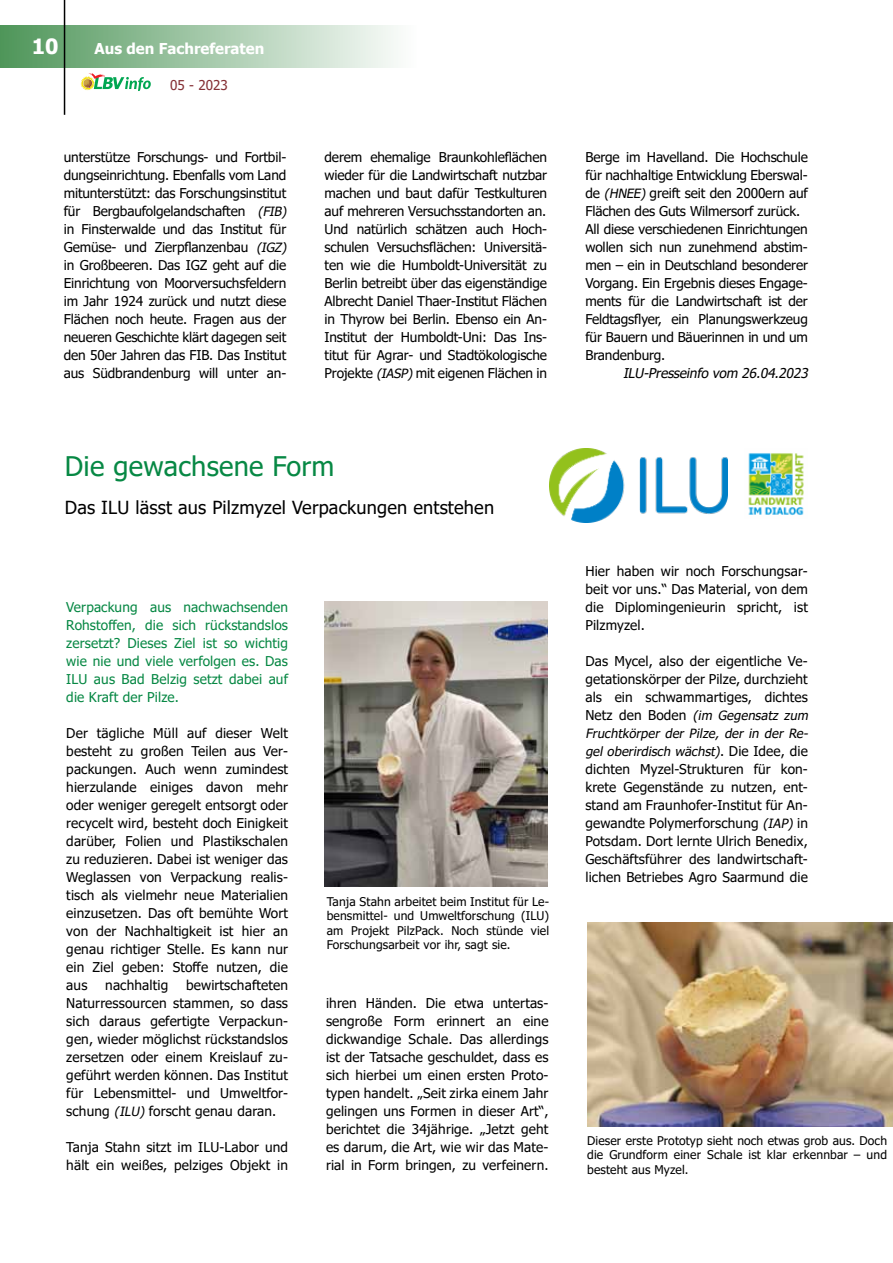
<style>
.page{position:relative;width:893px;height:1263px;background:#fff}
.page>*{position:absolute;margin:0;border:0;box-sizing:border-box;transform-origin:0 0}
.t1{font:27px "Tahoma";letter-spacing:.01em;color:#078844}
.t2{font:700 21px "Tahoma";color:#fff}
.t3{font:18px "Tahoma";letter-spacing:.01em;color:#000}
.t4{font:700 15px "Tahoma";color:#fff}
.t5{font:13.5px/18px "Tahoma";letter-spacing:-.01em;color:#000;text-align:justify}
.t6{font:13.5px/18px "Tahoma";letter-spacing:.01em;color:#078844;text-align:justify}
.t7{font:13.5px/18px "Tahoma";letter-spacing:.01em;color:#000}
.t8{font:italic 13.5px "Tahoma";color:#000}
.t9{font:13.5px "Tahoma";color:#853035}
.t10{font:italic 12.75px/18px "Tahoma";color:#000;text-align:justify}
.t11{font:12px/14.4px "Tahoma";letter-spacing:.01em;color:#000;text-align:justify}
.s1{font-style:italic;font-size:12.75px}
.s2{font-style:normal;font-size:13.5px}
</style>
<div class="page">
<svg style="left:81px;top:73px;width:70px;height:18px"></svg>
<div style="left:0;top:25px;width:417px;height:42px;background:linear-gradient(to right,#4e9659,#fefefe)"></div>
<hr style="left:64px;top:0;width:1px;height:115px;background:#000">
<img style="left:325px;top:601px;width:222px;height:285px">
<img style="left:587px;top:922px;width:306px;height:204px">
<img style="left:549px;top:448px;width:178px;height:74px">
<img style="left:748px;top:453px;width:56px;height:62px">
<h2 class="t2" style="left:32px;top:32px;width:28px">10</h2>
<p class="t4" style="left:94px;top:38px;width:171px">Aus den Fachreferaten</p>
<p class="t9" style="left:170px;top:76px;width:59px">05 - 2023</p>
<p class="t5" style="left:64px;top:149px;width:227px;text-align:left">unterstütze Forschungs- und Fortbil&shy;dungseinrichtung. Ebenfalls vom Land mitunterstützt: das Forschungsinstitut für Bergbaufolgelandschaften <span class="s1">(FIB) </span>in Finsterwalde und das Institut für Gemüse- und Zierpflanzenbau <span class="s1">(IGZ) </span>in Großbeeren. Das IGZ geht auf die Einrichtung von Moorversuchsfeldern im Jahr 1924 zurück und nutzt diese Flächen noch heute. Fragen aus der neueren Geschichte klärt dagegen seit den 50er Jahren das FIB. Das Institut aus Südbrandenburg will unter an-</p>
<p class="t5" style="left:325px;top:149px;width:224px">derem ehemalige Braunkohleflächen wieder für die Landwirtschaft nutzbar machen und baut dafür Testkulturen auf mehreren Versuchsstandorten an.<br>Und natürlich schätzen auch Hoch&shy;schulen Versuchsflächen: Universitä&shy;ten wie die Humboldt-Universität zu Berlin betreibt über das eigenständige Albrecht Daniel Thaer-Institut Flächen in Thyrow bei Berlin. Ebenso ein An-Institut der Humboldt-Uni: Das Ins&shy;titut für Agrar- und Stadtökologische Projekte <span class="s1">(IASP)</span>mit eigenen Flächen in</p>
<p class="t5" style="left:585px;top:149px;width:224px;text-align:left">Berge im Havelland. Die Hochschule für nachhaltige Entwicklung Eberswal&shy;de <span class="s1">(HNEE)</span> greift seit den 2000ern auf Flächen des Guts Wilmersorf zurück.<br>All diese verschiedenen Einrichtungen wollen sich nun zunehmend abstim&shy;men – ein in Deutschland besonderer Vorgang. Ein Ergebnis dieses Engage&shy;ments für die Landwirtschaft ist der Feldtagsflyer, ein Planungswerkzeug für Bauern und Bäuerinnen in und um Brandenburg.</p>
<p class="t8" style="left:623px;top:364px;width:190px">ILU-Presseinfo vom 26.04.2023</p>
<h1 class="t1" style="left:65px;top:448px;width:271px">Die gewachsene Form</h1>
<h3 class="t3" style="left:65px;top:495px;width:431px">Das ILU lässt aus Pilzmyzel Verpackungen entstehen</h3>
<p class="t6" style="left:66px;top:599px;width:223px">Verpackung aus nachwachsenden Rohstoffen, die sich rückstandslos zersetzt? Dieses Ziel ist so wichtig wie nie und viele verfolgen es. Das ILU aus Bad Belzig setzt dabei auf die Kraft der Pilze.</p>
<p class="t5" style="left:66px;top:725px;width:223px">Der tägliche Müll auf dieser Welt besteht zu großen Teilen aus Ver&shy;packungen. Auch wenn zumindest hierzulande einiges davon mehr oder weniger geregelt entsorgt oder recycelt wird, besteht doch Einigkeit darüber, Folien und Plastikschalen zu reduzieren. Dabei ist weniger das Weglassen von Verpackung realis&shy;tisch als vielmehr neue Materialien einzusetzen. Das oft bemühte Wort von der Nachhaltigkeit ist hier an genau richtiger Stelle. Es kann nur ein Ziel geben: Stoffe nutzen, die aus</p>
<p class="t5" style="left:66px;top:977px;width:223px;text-indent:120px">bewirtschafteten Naturressourcen stammen, so dass sich daraus gefertigte Verpackun&shy;gen, wieder möglichst rückstandslos zersetzen oder einem Kreislauf zu&shy;geführt werden können. Das Institut für Lebensmittel- und Umweltfor&shy;schung <span class="s1">(ILU)</span> forscht genau daran.</p>
<p class="t7" style="left:66px;top:1139px;width:223px">Tanja Stahn sitzt im ILU-Labor und hält ein weißes, pelziges Objekt in</p>
<p class="t7" style="left:105px;top:977px;width:64px">nachhaltig</p>
<p class="t11" style="left:327px;top:895px;width:224px">Tanja Stahn arbeitet beim Institut für Le&shy;bensmittel- und Umweltforschung (ILU) am Projekt PilzPack. Noch stünde viel Forschungsarbeit vor ihr, sagt sie.</p>
<p class="t5" style="left:326px;top:995px;width:224px">ihren Händen. Die etwa untertas&shy;sengroße Form erinnert an eine dickwandige Schale. Das allerdings ist der Tatsache geschuldet, dass es sich hierbei um einen ersten Proto&shy;typen handelt. „Seit zirka einem Jahr gelingen uns Formen in dieser Art“, berichtet die 34jährige. „Jetzt geht es darum, die Art, wie wir das Mate&shy;rial in Form bringen, zu verfeinern.</p>
<p class="t5" style="left:585px;top:563px;width:224px">Hier haben wir noch Forschungsar&shy;beit vor uns.“ Das Material, von dem die Diplomingenieurin spricht, ist Pilzmyzel.</p>
<p class="t5" style="left:585px;top:653px;width:224px">Das Mycel, also der eigentliche Ve&shy;getationskörper der Pilze, durchzieht als ein schwammartiges, dichtes</p>
<p class="t10" style="left:585px;top:707px;width:227px"><span class="s2">N e tz d e n B o d e n</span> (im Gegensatz zum Fruchtkörper der Pilze, der in der Re&shy;gel oberirdisch wächst)<span class="s2">. D i e I d e e , d i e</span></p>
<p class="t5" style="left:585px;top:761px;width:224px">dichten Myzel-Strukturen für kon&shy;krete Gegenstände zu nutzen, ent&shy;stand am Fraunhofer-Institut für An&shy;gewandte Polymerforschung <span class="s1">(IAP)</span> in Potsdam. Dort lernte Ulrich Benedix, Geschäftsführer des landwirtschaft&shy;lichen Betriebes Agro Saarmund die</p>
<p class="t11" style="left:587px;top:1134px;width:301px">Dieser erste Prototyp sieht noch etwas grob aus. Doch die Grundform einer Schale ist klar erkennbar – und besteht aus Myzel.</p>
</div>
